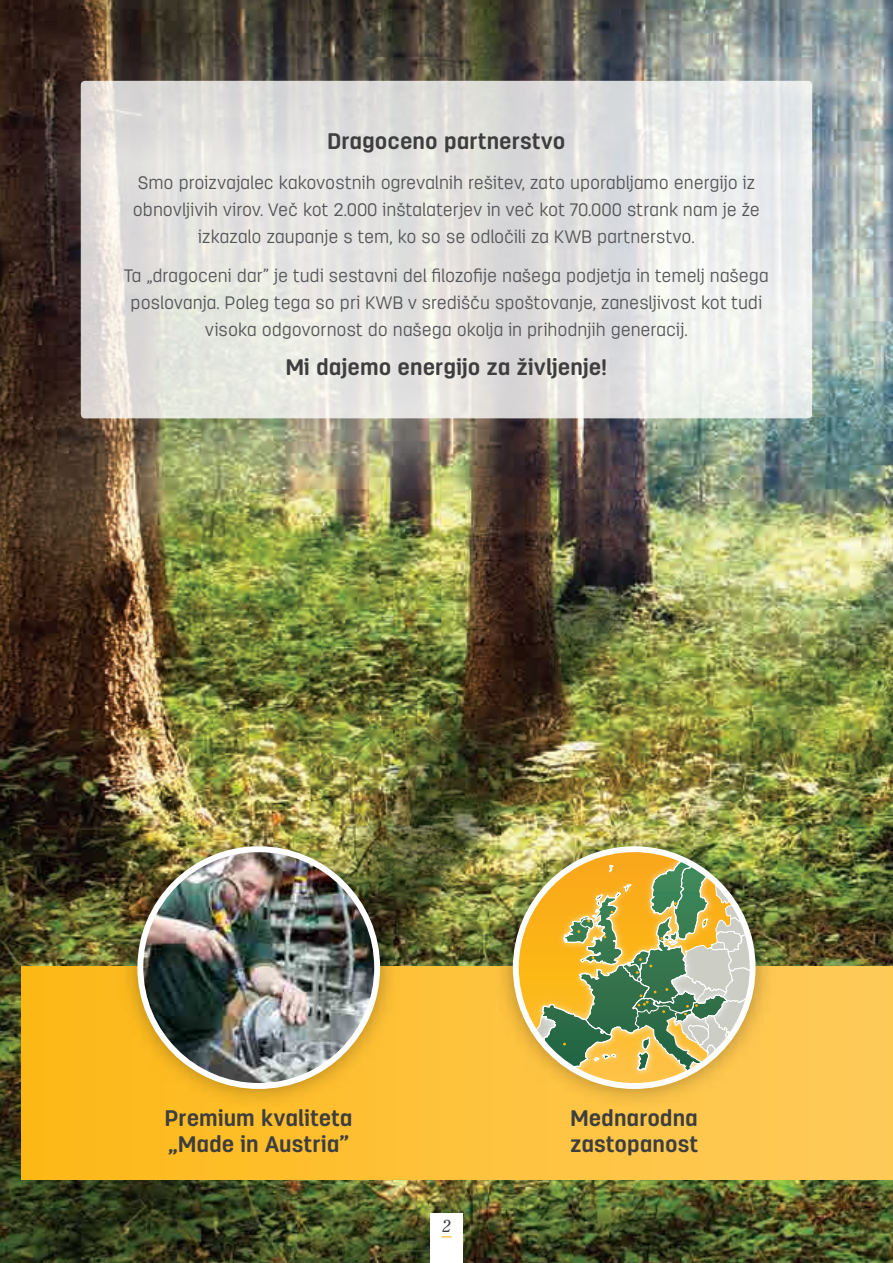
<style>
.page{position:relative;width:893px;height:1263px;background:#fff}
.page>*{position:absolute;margin:0;border:0;box-sizing:border-box;transform-origin:0 0}
.t1{font:700 22.5px/25.5px "Antartida Rounded";letter-spacing:.005em;color:#3e3e3f}
.t2{font:300 18px/27px "Antartida Rounded";letter-spacing:-.005em;color:#545557;text-align:center}
.t3{font:italic 18px "Excelsior CE";color:#3e3e3f}
</style>
<div class="page">
<img style="left:0;top:0;width:880px;height:1263px">
<div style="left:21px;top:966px;width:872px;height:213px;background:linear-gradient(to right,#fdb916,#ffcb5c)"></div>
<div style="left:492px;top:826px;width:284px;height:283px;background:#231f20;opacity:.35"></div>
<svg style="left:527px;top:849px;width:226px;height:237px;background:#baae60"></svg>
<div style="left:513px;top:846px;width:243px;height:243px;border:6px solid #fff;border-radius:50%"></div>
<div style="left:117px;top:826px;width:283px;height:283px;background:#231f20;opacity:.35"></div>
<img style="left:140px;top:849px;width:237px;height:237px;border-radius:118px">
<div style="left:137px;top:846px;width:243px;height:243px;border:6px solid #fff;border-radius:50%"></div>
<svg style="left:81px;top:81px;width:731px;height:337px;background:#e4e4e1"></svg>
<img style="left:880px;top:0;width:13px;height:1263px">
<div style="left:880px;top:966px;width:13px;height:213px;background:#feca56"></div>
<div style="left:430px;top:1213px;width:33px;height:50px;background:#fff"></div>
<p class="t1" style="left:328px;top:129px;width:239px">Dragoceno partnerstvo</p>
<p class="t2" style="left:133px;top:169px;width:629px">Smo proizvajalec kakovostnih ogrevalnih rešitev, zato uporabljamo energijo iz obnovljivih virov. Več kot 2.000 inštalaterjev in več kot 70.000 strank nam je že izkazalo zaupanje s tem, ko so se odločili za KWB partnerstvo.</p>
<p class="t2" style="left:124px;top:263px;width:646px">Ta „dragoceni dar” je tudi sestavni del filozofije našega podjetja in temelj našega poslovanja. Poleg tega so pri KWB v središču spoštovanje, zanesljivost kot tudi visoka odgovornost do našega okolja in prihodnjih generacij.</p>
<p class="t1" style="left:286px;top:354px;width:323px">Mi dajemo energijo za življenje!</p>
<p class="t1" style="left:165px;top:1106px;width:189px">Premium kvaliteta „Made in Austria”</p>
<p class="t3" style="left:441px;top:1215px;width:12px">2</p>
<p class="t1" style="left:570px;top:1106px;width:129px">Mednarodna zastopanost</p>
</div>
